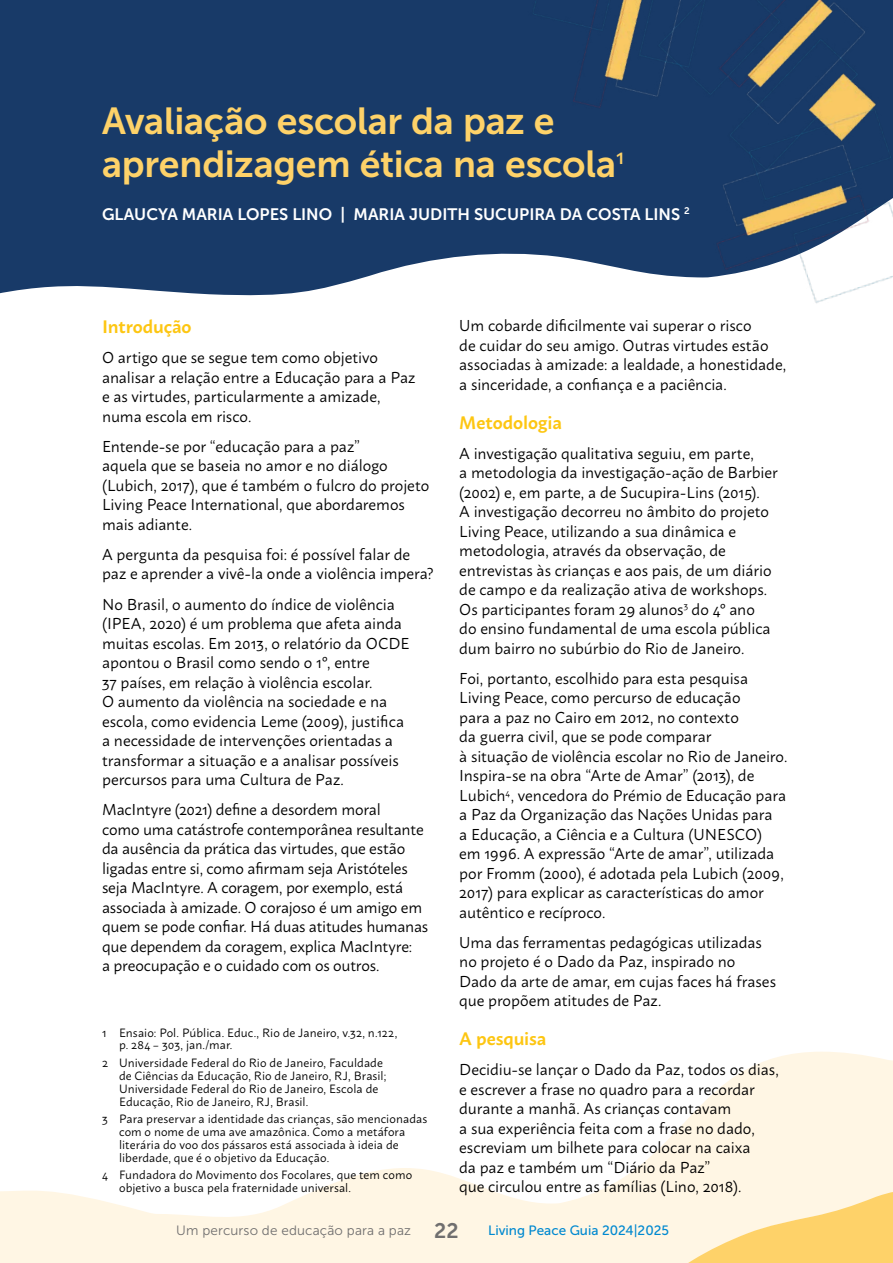
<style>
.page{position:relative;width:893px;height:1263px;background:#fff}
.page>*{position:absolute;margin:0;border:0;box-sizing:border-box;transform-origin:0 0}
.t1{font:37.5px/42px "Museo Sans 700";letter-spacing:-.005em;color:#fed269}
.t2{font:600 18px "Macho";letter-spacing:-.01em;color:#fdc612}
.t3{font:16.5px "Museo Sans 700";color:#fff}
.t4{font:15.75px/19.5px "Macho";letter-spacing:-.005em;color:#000}
.t5{font:13.5px "Museo Sans 300";letter-spacing:.01em;color:#706f6f}
.t6{font:13.5px "Museo Sans 500";color:#0089d0}
.t7{font:12px/12.9px "Macho";letter-spacing:.005em;color:#000}
.s1{font-family:"Museo Sans 700";font-size:21px}
</style>
<div class="page">
<div style="left:0;top:0;width:502px;height:296px;background:#183a68"></div>
<img style="left:502px;top:0;width:391px;height:303px">
<svg style="left:0;top:1052px;width:893px;height:211px"></svg>
<svg style="left:670px;top:1190px;width:223px;height:73px;background:#fee3a6"></svg>
<h1 class="t1" style="left:102px;top:100px;width:524px">Avaliação escolar da paz e aprendizagem ética na escola<sup>1</sup></h1>
<p class="t3" style="left:102px;top:205px;width:589px">GLAUCYA MARIA LOPES LINO | MARIA JUDITH SUCUPIRA DA COSTA LINS <sup>2</sup></p>
<p class="t2" style="left:102px;top:311px;width:91px">Introdução</p>
<p class="t4" style="left:102px;top:346px;width:315px">O artigo que se segue tem como objetivo analisar a relação entre a Educação para a Paz e as virtudes, particularmente a amizade, numa escola em risco.</p>
<p class="t4" style="left:102px;top:435px;width:329px">Entende-se por “educação para a paz”<br>aquela que se baseia no amor e no diálogo (Lubich, 2017), que é também o fulcro do projeto Living Peace International, que abordaremos mais adiante.</p>
<p class="t4" style="left:102px;top:543px;width:333px">A pergunta da pesquisa foi: é possível falar de paz e aprender a vivê-la onde a violência impera?</p>
<p class="t4" style="left:102px;top:593px;width:309px">No Brasil, o aumento do índice de violência (IPEA, 2020) é um problema que afeta ainda muitas escolas. Em 2013, o relatório da OCDE apontou o Brasil como sendo o 1º, entre<br>37 países, em relação à violência escolar.<br>O aumento da violência na sociedade e na escola, como evidencia Leme (2009), justifica a necessidade de intervenções orientadas a transformar a situação e a analisar possíveis percursos para uma Cultura de Paz.</p>
<p class="t4" style="left:102px;top:798px;width:328px">MacIntyre (2021) define a desordem moral<br>como uma catástrofe contemporânea resultante da ausência da prática das virtudes, que estão ligadas entre si, como afirmam seja Aristóteles seja MacIntyre. A coragem, por exemplo, está associada à amizade. O corajoso é um amigo em quem se pode confiar. Há duas atitudes humanas que dependem da coragem, explica MacIntyre:<br>a preocupação e o cuidado com os outros.</p>
<p class="t4" style="left:459px;top:314px;width:329px">Um cobarde dificilmente vai superar o risco<br>de cuidar do seu amigo. Outras virtudes estão associadas à amizade: a lealdade, a honestidade, a sinceridade, a confiança e a paciência.</p>
<p class="t2" style="left:459px;top:406px;width:104px">Metodologia</p>
<p class="t4" style="left:459px;top:442px;width:320px">A investigação qualitativa seguiu, em parte,<br>a metodologia da investigação-ação de Barbier (2002) e, em parte, a de Sucupira-Lins (2015).<br>A investigação decorreu no âmbito do projeto Living Peace, utilizando a sua dinâmica e metodologia, através da observação, de entrevistas às crianças e aos pais, de um diário de campo e da realização ativa de workshops.<br>Os participantes foram 29 alunos<sup>3</sup> do 4º ano<br>do ensino fundamental de uma escola pública dum bairro no subúrbio do Rio de Janeiro.</p>
<p class="t4" style="left:459px;top:667px;width:330px">Foi, portanto, escolhido para esta pesquisa Living Peace, como percurso de educação<br>para a paz no Cairo em 2012, no contexto<br>da guerra civil, que se pode comparar<br>à situação de violência escolar no Rio de Janeiro.<br>Inspira-se na obra “Arte de Amar” (2013), de Lubich<sup>4</sup>, vencedora do Prémio de Educação para a Paz da Organização das Nações Unidas para<br>a Educação, a Ciência e a Cultura (UNESCO) em 1996. A expressão “Arte de amar”, utilizada por Fromm (2000), é adotada pela Lubich (2009, 2017) para explicar as características do amor autêntico e recíproco.</p>
<p class="t4" style="left:459px;top:931px;width:318px">Uma das ferramentas pedagógicas utilizadas no projeto é o Dado da Paz, inspirado no Dado da arte de amar, em cujas faces há frases que propõem atitudes de Paz.</p>
<p class="t2" style="left:459px;top:1023px;width:89px">A pesquisa</p>
<p class="t4" style="left:459px;top:1058px;width:321px">Decidiu-se lançar o Dado da Paz, todos os dias, e escrever a frase no quadro para a recordar durante a manhã. As crianças contavam<br>a sua experiência feita com a frase no dado, escreviam um bilhete para colocar na caixa<br>da paz e também um “Diário da Paz”<br>que circulou entre as famílias (Lino, 2018).</p>
<p class="t7" style="left:119px;top:1025px;width:280px;text-indent:-17px">1 Ensaio: Pol. Pública. Educ., Rio de Janeiro, v.32, n.122, p. 284 – 303, jan./mar.</p>
<p class="t7" style="left:119px;top:1055px;width:269px;text-indent:-17px">2 Universidade Federal do Rio de Janeiro, Faculdade de Ciências da Educação, Rio de Janeiro, RJ, Brasil; Universidade Federal do Rio de Janeiro, Escola de Educação, Rio de Janeiro, RJ, Brasil.</p>
<p class="t7" style="left:119px;top:1111px;width:310px;text-indent:-17px">3 Para preservar a identidade das crianças, são mencionadas com o nome de uma ave amazônica. Como a metáfora literária do voo dos pássaros está associada à ideia de liberdade, que é o objetivo da Educação.</p>
<p class="t7" style="left:119px;top:1167px;width:295px;text-indent:-17px">4 Fundadora do Movimento dos Focolares, que tem como objetivo a busca pela fraternidade universal.</p>
<p class="t5" style="left:176px;top:1223px;width:284px">Um percurso de educação para a paz <span class="s1">22</span></p>
<p class="t6" style="left:488px;top:1223px;width:182px">Living Peace Guia 2024|2025</p>
</div>
